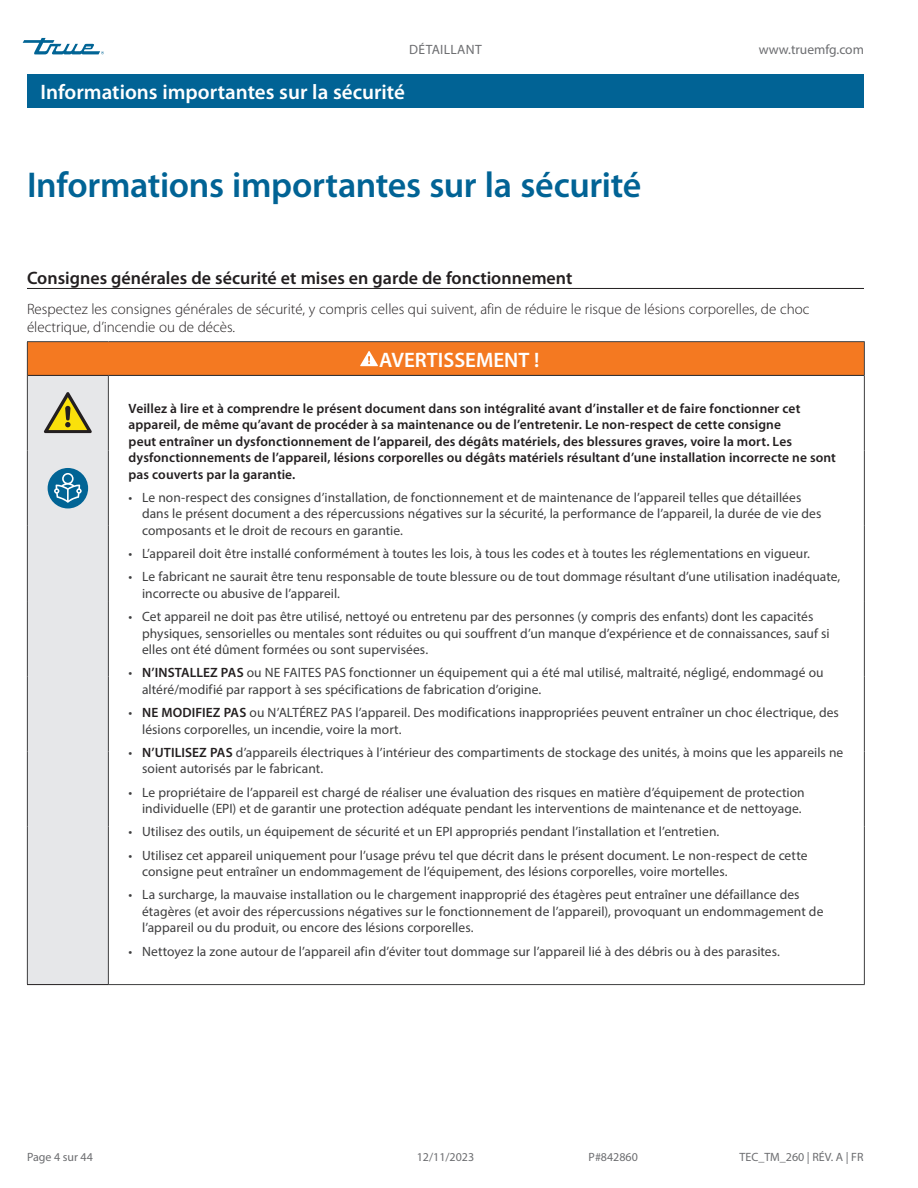
<style>
.page{position:relative;width:918px;height:1188px;background:#fff}
.page>*{position:absolute;margin:0;border:0;box-sizing:border-box;transform-origin:0 0}
.Table_text{font:600 36px "Myriad Pro";letter-spacing:-.01em;color:#016395}
.Title_bar_Page_header{font:600 21px "Myriad Pro";color:#fff}
.Tables_title_bar{font:600 21px "Myriad Pro";color:#fff}
.Subhead_underscore_H1{font:600 18px "Myriad Pro";color:#231f20}
.Body_Text_light_Normal{font:300 15px/18px "Myriad Pro";color:#231f20}
.t1{font:13.5px/16.5px "Myriad Pro";letter-spacing:.005em;color:#3e3e3f}
.Table_text_BOLD{font:600 13.5px/16.5px "Myriad Pro";letter-spacing:.005em;color:#231f20}
.t2{font:13.5px "Myriad Pro";letter-spacing:.01em;color:#6c6d70}
.t3{font:12px "Myriad Pro";color:#6c6d70}
.s1{font-weight:600;color:#231f20}
</style>
<div class="page">
<svg style="left:23px;top:38px;width:81px;height:16px"></svg>
<div style="left:27px;top:342px;width:837px;height:33px;background:#f47921"></div>
<div style="left:28px;top:376px;width:80px;height:608px;background:#e6e7e9"></div>
<hr style="left:27px;top:341px;width:81px;height:1px;background:#3e3e3f">
<hr style="left:27px;top:342px;width:1px;height:33px;background:#3e3e3f">
<hr style="left:108px;top:341px;width:757px;height:1px;background:#3e3e3f">
<hr style="left:864px;top:342px;width:1px;height:33px;background:#3e3e3f">
<hr style="left:27px;top:375px;width:1px;height:76px;background:#3e3e3f">
<hr style="left:108px;top:376px;width:1px;height:75px;background:#3e3e3f">
<hr style="left:864px;top:375px;width:1px;height:76px;background:#3e3e3f">
<hr style="left:27px;top:451px;width:1px;height:75px;background:#3e3e3f">
<hr style="left:108px;top:451px;width:1px;height:75px;background:#3e3e3f">
<hr style="left:864px;top:451px;width:1px;height:75px;background:#3e3e3f">
<hr style="left:27px;top:526px;width:1px;height:75px;background:#3e3e3f">
<hr style="left:108px;top:526px;width:1px;height:75px;background:#3e3e3f">
<hr style="left:864px;top:526px;width:1px;height:75px;background:#3e3e3f">
<hr style="left:27px;top:601px;width:1px;height:75px;background:#3e3e3f">
<hr style="left:108px;top:601px;width:1px;height:75px;background:#3e3e3f">
<hr style="left:864px;top:601px;width:1px;height:75px;background:#3e3e3f">
<hr style="left:27px;top:676px;width:1px;height:75px;background:#3e3e3f">
<hr style="left:108px;top:676px;width:1px;height:75px;background:#3e3e3f">
<hr style="left:864px;top:676px;width:1px;height:75px;background:#3e3e3f">
<hr style="left:27px;top:751px;width:1px;height:76px;background:#3e3e3f">
<hr style="left:108px;top:751px;width:1px;height:76px;background:#3e3e3f">
<hr style="left:864px;top:751px;width:1px;height:76px;background:#3e3e3f">
<hr style="left:27px;top:827px;width:1px;height:157px;background:#3e3e3f">
<hr style="left:108px;top:827px;width:1px;height:157px;background:#3e3e3f">
<hr style="left:864px;top:827px;width:1px;height:157px;background:#3e3e3f">
<hr style="left:108px;top:984px;width:757px;height:1px;background:#3e3e3f">
<hr style="left:28px;top:375px;width:80px;height:1px;background:#231f20">
<hr style="left:108px;top:375px;width:756px;height:1px;background:#231f20">
<hr style="left:27px;top:984px;width:81px;height:1px;background:#231f20">
<svg style="left:360px;top:351px;width:18px;height:15px"></svg>
<svg style="left:44px;top:392px;width:48px;height:41px;background:#bab277"></svg>
<div style="left:48px;top:468px;width:40px;height:40px;background:#016495;border-radius:50%"></div>
<svg style="left:54px;top:473px;width:28px;height:30px"></svg>
<hr style="left:27px;top:288px;width:837px;height:1px;background:#231f20">
<div style="left:27px;top:74px;width:837px;height:34px;background:#016395"></div>
<p class="t2" style="left:409px;top:42px;width:74px">DÉTAILLANT</p>
<p class="t2" style="left:759px;top:42px;width:107px">www.truemfg.com</p>
<p class="Title_bar_Page_header" style="left:40px;top:80px;width:366px">Informations importantes sur la sécurité</p>
<p class="Table_text" style="left:27px;top:164px;width:616px">Informations importantes sur la sécurité</p>
<p class="Subhead_underscore_H1" style="left:27px;top:267px;width:547px">Consignes générales de sécurité et mises en garde de fonctionnement</p>
<p class="Body_Text_light_Normal" style="left:27px;top:300px;width:784px">Respectez les consignes générales de sécurité, y compris celles qui suivent, afin de réduire le risque de lésions corporelles, de choc électrique, d’incendie ou de décès.</p>
<p class="Tables_title_bar" style="left:379px;top:348px;width:162px">AVERTISSEMENT !</p>
<p class="Table_text_BOLD" style="left:129px;top:400px;width:709px">Veillez à lire et à comprendre le présent document dans son intégralité avant d’installer et de faire fonctionner cet appareil, de même qu’avant de procéder à sa maintenance ou de l’entretenir. Le non-respect de cette consigne<br>peut entraîner un dysfonctionnement de l’appareil, des dégâts matériels, des blessures graves, voire la mort. Les dysfonctionnements de l’appareil, lésions corporelles ou dégâts matériels résultant d’une installation incorrecte ne sont pas couverts par la garantie.</p>
<p class="t1" style="left:142px;top:489px;width:681px;text-indent:-14px">• Le non-respect des consignes d’installation, de fonctionnement et de maintenance de l’appareil telles que détaillées dans le présent document a des répercussions négatives sur la sécurité, la performance de l’appareil, la durée de vie des composants et le droit de recours en garantie.</p>
<p class="t1" style="left:129px;top:545px;width:683px">• L’appareil doit être installé conformément à toutes les lois, à tous les codes et à toutes les réglementations en vigueur.</p>
<p class="t1" style="left:142px;top:568px;width:700px;text-indent:-14px">• Le fabricant ne saurait être tenu responsable de toute blessure ou de tout dommage résultant d’une utilisation inadéquate, incorrecte ou abusive de l’appareil.</p>
<p class="t1" style="left:142px;top:608px;width:689px;text-indent:-14px">• Cet appareil ne doit pas être utilisé, nettoyé ou entretenu par des personnes (y compris des enfants) dont les capacités physiques, sensorielles ou mentales sont réduites ou qui souffrent d’un manque d’expérience et de connaissances, sauf si elles ont été dûment formées ou sont supervisées.</p>
<p class="t1" style="left:142px;top:664px;width:683px;text-indent:-14px">• <span class="s1">N’INSTALLEZ PAS</span> ou NE FAITES PAS fonctionner un équipement qui a été mal utilisé, maltraité, négligé, endommagé ou altéré/modifié par rapport à ses spécifications de fabrication d’origine.</p>
<p class="t1" style="left:142px;top:704px;width:698px;text-indent:-14px">• <span class="s1">NE MODIFIEZ PAS</span> ou N’ALTÉREZ PAS l’appareil. Des modifications inappropriées peuvent entraîner un choc électrique, des lésions corporelles, un incendie, voire la mort.</p>
<p class="t1" style="left:142px;top:744px;width:703px;text-indent:-14px">• <span class="s1">N’UTILISEZ PAS</span> d’appareils électriques à l’intérieur des compartiments de stockage des unités, à moins que les appareils ne soient autorisés par le fabricant.</p>
<p class="t1" style="left:129px;top:784px;width:678px;text-align:right">• Le propriétaire de l’appareil est chargé de réaliser une évaluation des risques en matière d’équipement de protection individuelle (EPI) et de garantir une protection adéquate pendant les interventions de maintenance et de nettoyage.</p>
<p class="t1" style="left:129px;top:823px;width:592px">• Utilisez des outils, un équipement de sécurité et un EPI appropriés pendant l’installation et l’entretien.</p>
<p class="t1" style="left:142px;top:847px;width:667px;text-indent:-14px">• Utilisez cet appareil uniquement pour l’usage prévu tel que décrit dans le présent document. Le non-respect de cette consigne peut entraîner un endommagement de l’équipement, des lésions corporelles, voire mortelles.</p>
<p class="t1" style="left:142px;top:886px;width:683px;text-indent:-14px">• La surcharge, la mauvaise installation ou le chargement inapproprié des étagères peut entraîner une défaillance des étagères (et avoir des répercussions négatives sur le fonctionnement de l’appareil), provoquant un endommagement de l’appareil ou du produit, ou encore des lésions corporelles.</p>
<p class="t1" style="left:129px;top:943px;width:653px">• Nettoyez la zone autour de l’appareil afin d’éviter tout dommage sur l’appareil lié à des débris ou à des parasites.</p>
<p class="t3" style="left:27px;top:1150px;width:67px">Page 4 sur 44</p>
<p class="t3" style="left:417px;top:1150px;width:59px">12/11/2023</p>
<p class="t3" style="left:589px;top:1150px;width:51px">P#842860</p>
<p class="t3" style="left:740px;top:1150px;width:125px">TEC_TM_260 | RÉV. A | FR</p>
</div>
